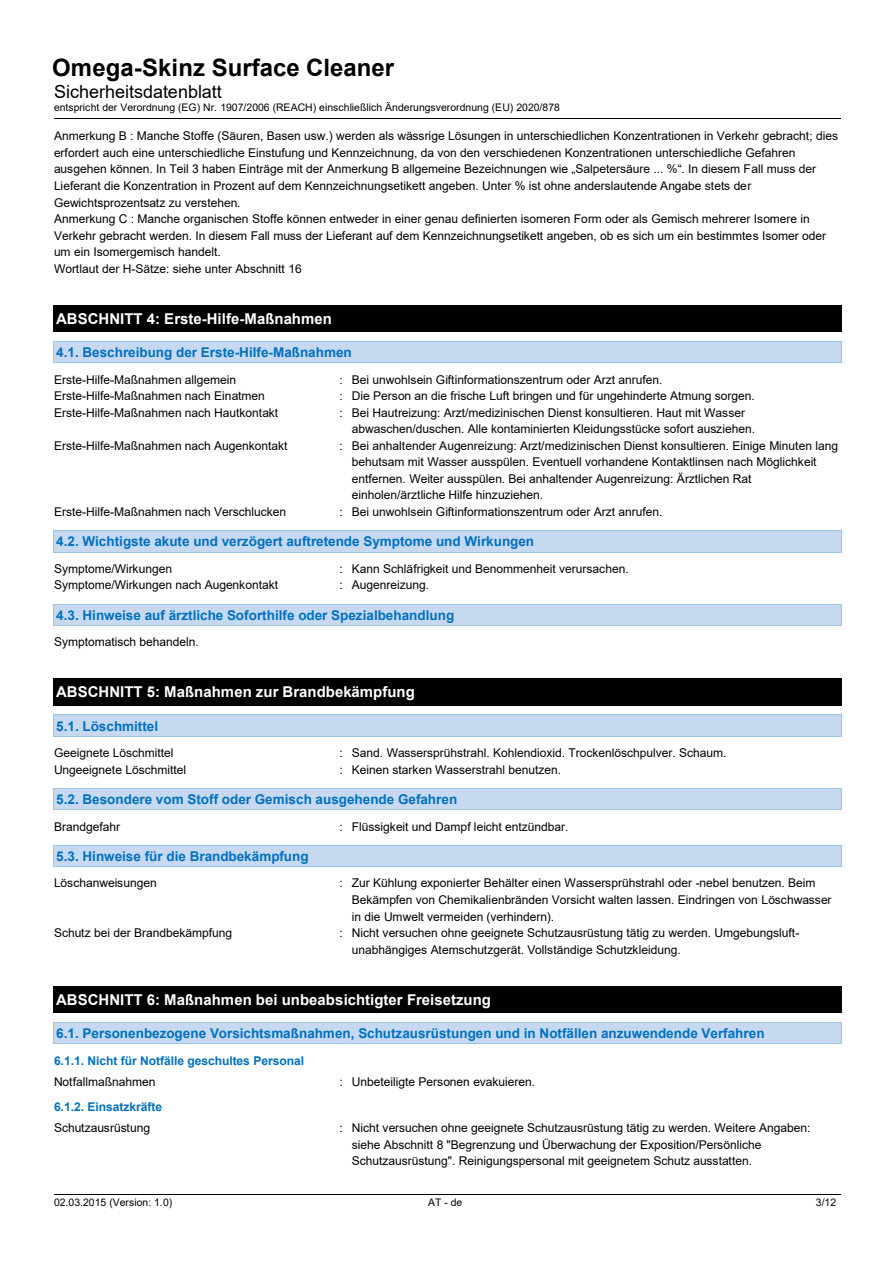
<style>
.page{position:relative;width:893px;height:1263px;background:#fff}
.page>*{position:absolute;margin:0;border:0;box-sizing:border-box;transform-origin:0 0}
.t1{font:700 24px "Arial";color:#000}
.t2{font:18px "Arial";color:#000}
.t3{font:700 15px "Arial";color:#fff}
.t4{font:700 13.5px "Arial";color:#0070c0}
.t5{font:12px/16.5px "Arial";letter-spacing:-.005em;color:#000}
.t6{font:700 12px "Arial";letter-spacing:-.005em;color:#0070c0}
.t7{font:10.5px "Arial";color:#000}
</style>
<div class="page">
<hr style="left:54px;top:118px;width:787px;height:1px;background:#000">
<hr style="left:54px;top:1194px;width:264px;height:1px;background:#000">
<hr style="left:318px;top:1194px;width:259px;height:1px;background:#000">
<hr style="left:578px;top:1194px;width:263px;height:1px;background:#000">
<div style="left:54px;top:305px;width:787px;height:27px;background:#000"></div>
<hr style="left:54px;top:332px;width:787px;height:1px;background:#000">
<svg style="left:841px;top:305px;width:1px;height:27px"></svg>
<div style="left:54px;top:341px;width:787px;height:22px;background:#c6d9f1"></div>
<hr style="left:54px;top:341px;width:787px;height:1px;background:#9cc2e5">
<hr style="left:54px;top:363px;width:787px;height:1px;background:#9cc2e5">
<svg style="left:841px;top:341px;width:1px;height:22px"></svg>
<div style="left:54px;top:531px;width:787px;height:21px;background:#c6d9f1"></div>
<hr style="left:54px;top:530px;width:787px;height:1px;background:#9cc2e5">
<hr style="left:54px;top:552px;width:787px;height:1px;background:#9cc2e5">
<svg style="left:841px;top:530px;width:1px;height:23px"></svg>
<div style="left:54px;top:604px;width:787px;height:21px;background:#c6d9f1"></div>
<hr style="left:54px;top:604px;width:787px;height:1px;background:#9cc2e5">
<hr style="left:54px;top:625px;width:787px;height:1px;background:#9cc2e5">
<svg style="left:841px;top:604px;width:1px;height:22px"></svg>
<div style="left:54px;top:679px;width:787px;height:26px;background:#000"></div>
<hr style="left:54px;top:705px;width:787px;height:1px;background:#000">
<svg style="left:841px;top:679px;width:1px;height:27px"></svg>
<div style="left:54px;top:715px;width:787px;height:21px;background:#c6d9f1"></div>
<hr style="left:54px;top:715px;width:787px;height:1px;background:#9cc2e5">
<hr style="left:54px;top:736px;width:787px;height:1px;background:#9cc2e5">
<svg style="left:841px;top:715px;width:1px;height:22px"></svg>
<div style="left:54px;top:789px;width:787px;height:21px;background:#c6d9f1"></div>
<hr style="left:54px;top:788px;width:787px;height:1px;background:#9cc2e5">
<hr style="left:54px;top:810px;width:787px;height:1px;background:#9cc2e5">
<svg style="left:841px;top:788px;width:1px;height:22px"></svg>
<div style="left:54px;top:845px;width:787px;height:21px;background:#c6d9f1"></div>
<hr style="left:54px;top:845px;width:787px;height:1px;background:#9cc2e5">
<hr style="left:54px;top:866px;width:787px;height:1px;background:#9cc2e5">
<svg style="left:841px;top:845px;width:1px;height:22px"></svg>
<div style="left:54px;top:986px;width:787px;height:26px;background:#000"></div>
<hr style="left:54px;top:1012px;width:787px;height:1px;background:#000">
<svg style="left:841px;top:986px;width:1px;height:27px"></svg>
<div style="left:54px;top:1022px;width:787px;height:22px;background:#c6d9f1"></div>
<hr style="left:54px;top:1022px;width:787px;height:1px;background:#9cc2e5">
<hr style="left:54px;top:1044px;width:787px;height:1px;background:#9cc2e5">
<svg style="left:841px;top:1022px;width:1px;height:22px"></svg>
<h1 class="t1" style="left:52px;top:50px;width:343px">Omega-Skinz Surface Cleaner</h1>
<h2 class="t2" style="left:54px;top:79px;width:169px">Sicherheitsdatenblatt</h2>
<p class="t7" style="left:54px;top:100px;width:508px">entspricht der Verordnung (EG) Nr. 1907/2006 (REACH) einschließlich Änderungsverordnung (EU) 2020/878</p>
<p class="t5" style="left:54px;top:128px;width:786px">Anmerkung B : Manche Stoffe (Säuren, Basen usw.) werden als wässrige Lösungen in unterschiedlichen Konzentrationen in Verkehr gebracht; dies erfordert auch eine unterschiedliche Einstufung und Kennzeichnung, da von den verschiedenen Konzentrationen unterschiedliche Gefahren ausgehen können. In Teil 3 haben Einträge mit der Anmerkung B allgemeine Bezeichnungen wie „Salpetersäure ... %“. In diesem Fall muss der Lieferant die Konzentration in Prozent auf dem Kennzeichnungsetikett angeben. Unter % ist ohne anderslautende Angabe stets der Gewichtsprozentsatz zu verstehen.<br>Anmerkung C : Manche organischen Stoffe können entweder in einer genau definierten isomeren Form oder als Gemisch mehrerer Isomere in Verkehr gebracht werden. In diesem Fall muss der Lieferant auf dem Kennzeichnungsetikett angeben, ob es sich um ein bestimmtes Isomer oder um ein Isomergemisch handelt.<br>Wortlaut der H-Sätze: siehe unter Abschnitt 16</p>
<p class="t3" style="left:56px;top:308px;width:277px">ABSCHNITT 4: Erste-Hilfe-Maßnahmen</p>
<p class="t4" style="left:56px;top:343px;width:297px">4.1. Beschreibung der Erste-Hilfe-Maßnahmen</p>
<p class="t5" style="left:54px;top:371px;width:184px">Erste-Hilfe-Maßnahmen allgemein</p>
<p class="t5" style="left:339px;top:371px;width:325px">: Bei unwohlsein Giftinformationszentrum oder Arzt anrufen.</p>
<p class="t5" style="left:54px;top:387px;width:212px">Erste-Hilfe-Maßnahmen nach Einatmen</p>
<p class="t5" style="left:339px;top:387px;width:417px">: Die Person an die frische Luft bringen und für ungehinderte Atmung sorgen.</p>
<p class="t5" style="left:54px;top:404px;width:226px">Erste-Hilfe-Maßnahmen nach Hautkontakt</p>
<p class="t5" style="left:352px;top:404px;width:405px;text-indent:-12px">: Bei Hautreizung: Arzt/medizinischen Dienst konsultieren. Haut mit Wasser abwaschen/duschen. Alle kontaminierten Kleidungsstücke sofort ausziehen.</p>
<p class="t5" style="left:54px;top:437px;width:235px">Erste-Hilfe-Maßnahmen nach Augenkontakt</p>
<p class="t5" style="left:352px;top:437px;width:488px;text-indent:-12px">: Bei anhaltender Augenreizung: Arzt/medizinischen Dienst konsultieren. Einige Minuten lang behutsam mit Wasser ausspülen. Eventuell vorhandene Kontaktlinsen nach Möglichkeit entfernen. Weiter ausspülen. Bei anhaltender Augenreizung: Ärztlichen Rat einholen/ärztliche Hilfe hinzuziehen.</p>
<p class="t5" style="left:54px;top:503px;width:234px">Erste-Hilfe-Maßnahmen nach Verschlucken</p>
<p class="t5" style="left:339px;top:503px;width:325px">: Bei unwohlsein Giftinformationszentrum oder Arzt anrufen.</p>
<p class="t4" style="left:56px;top:532px;width:480px">4.2. Wichtigste akute und verzögert auftretende Symptome und Wirkungen</p>
<p class="t5" style="left:54px;top:560px;width:120px">Symptome/Wirkungen</p>
<p class="t5" style="left:339px;top:560px;width:291px">: Kann Schläfrigkeit und Benommenheit verursachen.</p>
<p class="t5" style="left:54px;top:577px;width:226px">Symptome/Wirkungen nach Augenkontakt</p>
<p class="t5" style="left:339px;top:577px;width:91px">: Augenreizung.</p>
<p class="t4" style="left:56px;top:605px;width:400px">4.3. Hinweise auf ärztliche Soforthilfe oder Spezialbehandlung</p>
<p class="t5" style="left:54px;top:634px;width:146px">Symptomatisch behandeln.</p>
<p class="t3" style="left:56px;top:682px;width:360px">ABSCHNITT 5: Maßnahmen zur Brandbekämpfung</p>
<p class="t4" style="left:56px;top:716px;width:104px">5.1. Löschmittel</p>
<p class="t5" style="left:54px;top:745px;width:121px">Geeignete Löschmittel</p>
<p class="t5" style="left:339px;top:745px;width:389px">: Sand. Wassersprühstrahl. Kohlendioxid. Trockenlöschpulver. Schaum.</p>
<p class="t5" style="left:54px;top:761px;width:134px">Ungeeignete Löschmittel</p>
<p class="t5" style="left:339px;top:761px;width:223px">: Keinen starken Wasserstrahl benutzen.</p>
<p class="t4" style="left:56px;top:790px;width:403px">5.2. Besondere vom Stoff oder Gemisch ausgehende Gefahren</p>
<p class="t5" style="left:54px;top:818px;width:68px">Brandgefahr</p>
<p class="t5" style="left:339px;top:818px;width:231px">: Flüssigkeit und Dampf leicht entzündbar.</p>
<p class="t4" style="left:56px;top:846px;width:254px">5.3. Hinweise für die Brandbekämpfung</p>
<p class="t5" style="left:54px;top:875px;width:104px">Löschanweisungen</p>
<p class="t5" style="left:352px;top:875px;width:481px;text-indent:-12px">: Zur Kühlung exponierter Behälter einen Wassersprühstrahl oder -nebel benutzen. Beim<br>Bekämpfen von Chemikalienbränden Vorsicht walten lassen. Eindringen von Löschwasser in die Umwelt vermeiden (verhindern).</p>
<p class="t5" style="left:54px;top:925px;width:180px">Schutz bei der Brandbekämpfung</p>
<p class="t5" style="left:352px;top:925px;width:449px;text-indent:-12px">: Nicht versuchen ohne geeignete Schutzausrüstung tätig zu werden. Umgebungsluft&shy;unabhängiges Atemschutzgerät. Vollständige Schutzkleidung.</p>
<p class="t3" style="left:56px;top:989px;width:436px">ABSCHNITT 6: Maßnahmen bei unbeabsichtigter Freisetzung</p>
<p class="t4" style="left:56px;top:1024px;width:710px">6.1. Personenbezogene Vorsichtsmaßnahmen, Schutzausrüstungen und in Notfällen anzuwendende Verfahren</p>
<p class="t6" style="left:54px;top:1052px;width:252px">6.1.1. Nicht für Notfälle geschultes Personal</p>
<p class="t5" style="left:54px;top:1073px;width:103px">Notfallmaßnahmen</p>
<p class="t5" style="left:339px;top:1073px;width:197px">: Unbeteiligte Personen evakuieren.</p>
<p class="t6" style="left:54px;top:1098px;width:110px">6.1.2. Einsatzkräfte</p>
<p class="t5" style="left:54px;top:1120px;width:98px">Schutzausrüstung</p>
<p class="t5" style="left:352px;top:1120px;width:460px;text-indent:-12px">: Nicht versuchen ohne geeignete Schutzausrüstung tätig zu werden. Weitere Angaben: siehe Abschnitt 8 "Begrenzung und Überwachung der Exposition/Persönliche<br>Schutzausrüstung". Reinigungspersonal mit geeignetem Schutz ausstatten.</p>
<p class="t7" style="left:54px;top:1195px;width:120px">02.03.2015 (Version: 1.0)</p>
<p class="t7" style="left:428px;top:1195px;width:36px">AT - de</p>
<p class="t7" style="left:816px;top:1195px;width:22px">3/12</p>
</div>
